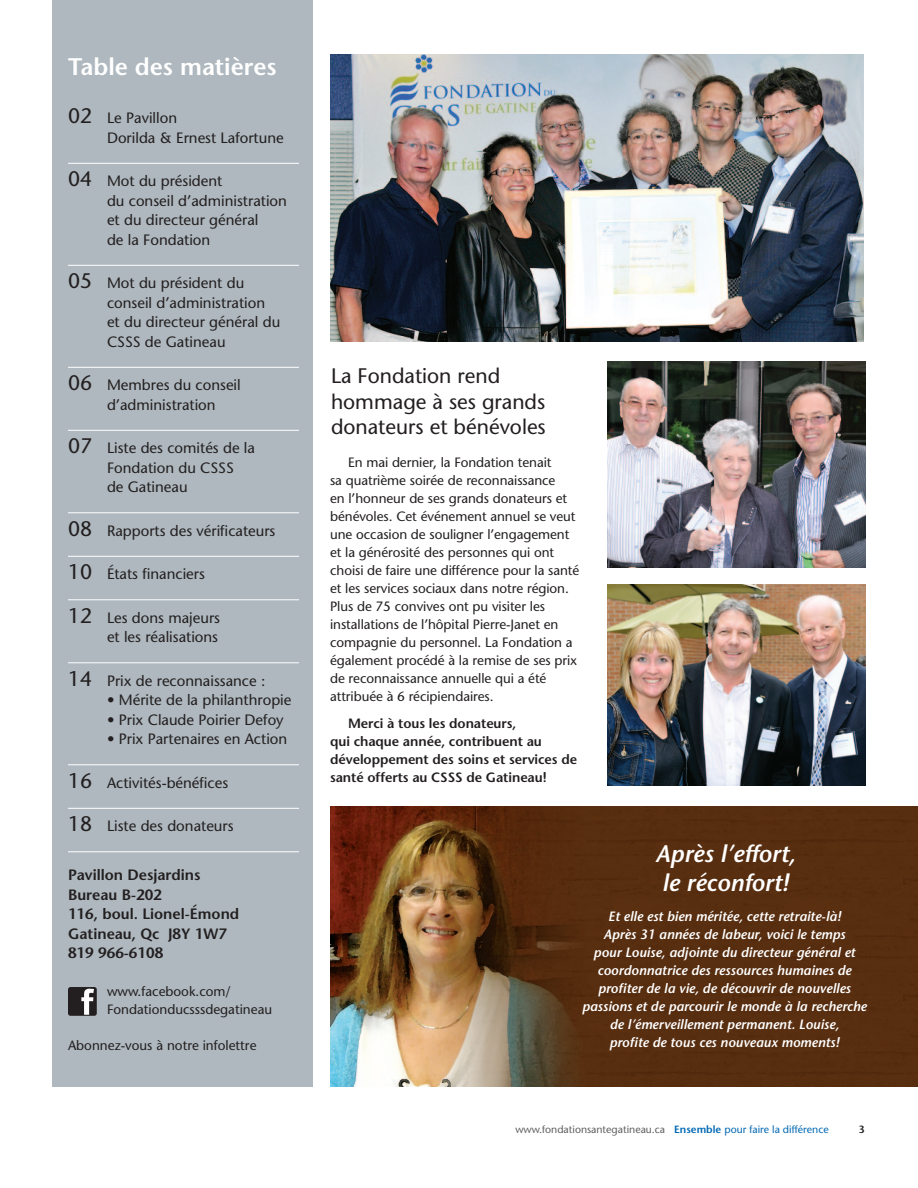
<style>
.page{position:relative;width:918px;height:1188px;background:#fff}
.page>*{position:absolute;margin:0;border:0;box-sizing:border-box;transform-origin:0 0}
.t1{font:italic 600 24px/28.5px "Stone Sans";color:#fff}
.t2{font:600 24px "Stone Sans";color:#fff}
.t3{font:21px/25.5px "Stone Sans";color:#231f20}
.t4{font:15px/19.5px "Stone Sans";color:#231f20}
.t5{font:600 15px/19.5px "Stone Sans";color:#231f20}
.t6{font:13.5px/18px "Stone Sans";letter-spacing:-.005em;color:#231f20}
.t7{font:italic 600 13.5px/18px "Stone Sans";color:#fff;text-align:center}
.t8{font:600 13.5px/18px "Stone Sans";letter-spacing:-.005em;color:#231f20}
.t9{font:10.5px "Stone Sans";color:#5f5f62}
.t10{font:600 10.5px "Stone Sans";color:#231f20}
.s1{font-size:21px}
.s2{font-weight:600;color:#0168b3}
.s3{color:#0168b3}
</style>
<div class="page">
<img style="left:330px;top:806px;width:588px;height:280px">
<div style="left:53px;top:0;width:260px;height:1087px;background:#aeb8be"></div>
<hr style="left:68px;top:163px;width:231px;height:1px;background:#fff">
<hr style="left:68px;top:265px;width:231px;height:1px;background:#fff">
<hr style="left:68px;top:367px;width:231px;height:1px;background:#fff">
<hr style="left:68px;top:430px;width:231px;height:1px;background:#fff">
<hr style="left:68px;top:512px;width:231px;height:1px;background:#fff">
<hr style="left:68px;top:556px;width:231px;height:1px;background:#fff">
<hr style="left:68px;top:599px;width:231px;height:1px;background:#fff">
<hr style="left:68px;top:662px;width:231px;height:1px;background:#fff">
<hr style="left:68px;top:764px;width:231px;height:1px;background:#fff">
<hr style="left:68px;top:808px;width:231px;height:1px;background:#fff">
<hr style="left:68px;top:851px;width:231px;height:1px;background:#fff">
<img style="left:330px;top:55px;width:534px;height:287px">
<img style="left:608px;top:362px;width:258px;height:206px">
<img style="left:608px;top:585px;width:258px;height:200px">
<div style="left:68px;top:987px;width:29px;height:29px;background:#231f20;border-radius:2px"></div>
<svg style="left:81px;top:989px;width:13px;height:26px"></svg>
<h1 class="t2" style="left:68px;top:51px;width:210px">Table des matières</h1>
<p class="t4" style="left:107px;top:108px;width:178px;text-indent:-39px"><span class="s1">02</span> Le Pavillon<br>Dorilda &amp; Ernest Lafortune</p>
<p class="t4" style="left:107px;top:171px;width:181px;text-indent:-39px"><span class="s1">04</span> Mot du président<br>du conseil d’administration et du directeur général<br>de la Fondation</p>
<p class="t4" style="left:107px;top:273px;width:175px;text-indent:-39px"><span class="s1">05</span> Mot du président du conseil d’administration et du directeur général du<br>CSSS de Gatineau</p>
<p class="t4" style="left:107px;top:375px;width:135px;text-indent:-39px"><span class="s1">06</span> Membres du conseil d’administration</p>
<p class="t4" style="left:107px;top:438px;width:149px;text-indent:-39px"><span class="s1">07</span> Liste des comités de la<br>Fondation du CSSS<br>de Gatineau</p>
<p class="t4" style="left:68px;top:521px;width:209px"><span class="s1">08</span> Rapports des vérificateurs</p>
<p class="t4" style="left:68px;top:564px;width:138px"><span class="s1">10</span> États financiers</p>
<p class="t4" style="left:68px;top:608px;width:154px;text-align:right"><span class="s1">12</span> Les dons majeurs et les réalisations</p>
<p class="t4" style="left:68px;top:671px;width:199px"><span class="s1">14</span> Prix de reconnaissance :</p>
<p class="t4" style="left:107px;top:690px;width:186px">• Mérite de la philanthropie</p>
<p class="t4" style="left:107px;top:710px;width:178px">• Prix Claude Poirier Defoy</p>
<p class="t4" style="left:107px;top:729px;width:182px">• Prix Partenaires en Action</p>
<p class="t4" style="left:68px;top:773px;width:162px"><span class="s1">16</span> Activités-bénéfices</p>
<p class="t4" style="left:68px;top:816px;width:167px"><span class="s1">18</span> Liste des donateurs</p>
<p class="t5" style="left:68px;top:865px;width:173px">Pavillon Desjardins<br>Bureau B-202<br>116, boul. Lionel-Émond<br>Gatineau, Qc J8Y 1W7<br>819 966-6108</p>
<p class="t6" style="left:107px;top:982px;width:167px">www.facebook.com/<br>Fondationducsssdegatineau</p>
<p class="t6" style="left:68px;top:1036px;width:190px">Abonnez-vous à notre infolettre</p>
<h2 class="t3" style="left:331px;top:363px;width:216px">La Fondation rend hommage à ses grands donateurs et bénévoles</h2>
<p class="t6" style="left:330px;top:453px;width:251px;text-indent:18px">En mai dernier, la Fondation tenait<br>sa quatrième soirée de reconnaissance<br>en l’honneur de ses grands donateurs et bénévoles. Cet événement annuel se veut une occasion de souligner l’engagement et la générosité des personnes qui ont choisi de faire une différence pour la santé et les services sociaux dans notre région.<br>Plus de 75 convives ont pu visiter les installations de l’hôpital Pierre-Janet en compagnie du personnel. La Fondation a également procédé à la remise de ses prix de reconnaissance annuelle qui a été attribuée à 6 récipiendaires.</p>
<p class="t8" style="left:330px;top:714px;width:249px;text-indent:18px">Merci à tous les donateurs,<br>qui chaque année, contribuent au développement des soins et services de santé offerts au CSSS de Gatineau!</p>
<h1 class="t1" style="left:656px;top:840px;width:141px">Après l’effort, le réconfort!</h1>
<p class="t7" style="left:582px;top:907px;width:286px">Et elle est bien méritée, cette retraite-là!<br>Après 31 années de labeur, voici le temps<br>pour Louise, adjointe du directeur général et coordonnatrice des ressources humaines de profiter de la vie, de découvrir de nouvelles passions et de parcourir le monde à la recherche de l’émerveillement permanent. Louise,<br>profite de tous ces nouveaux moments!</p>
<p class="t9" style="left:515px;top:1123px;width:315px">www.fondationsantegatineau.ca <span class="s2">Ensemble</span> <span class="s3">pour faire la différence</span></p>
<p class="t10" style="left:859px;top:1123px;width:8px">3</p>
</div>
